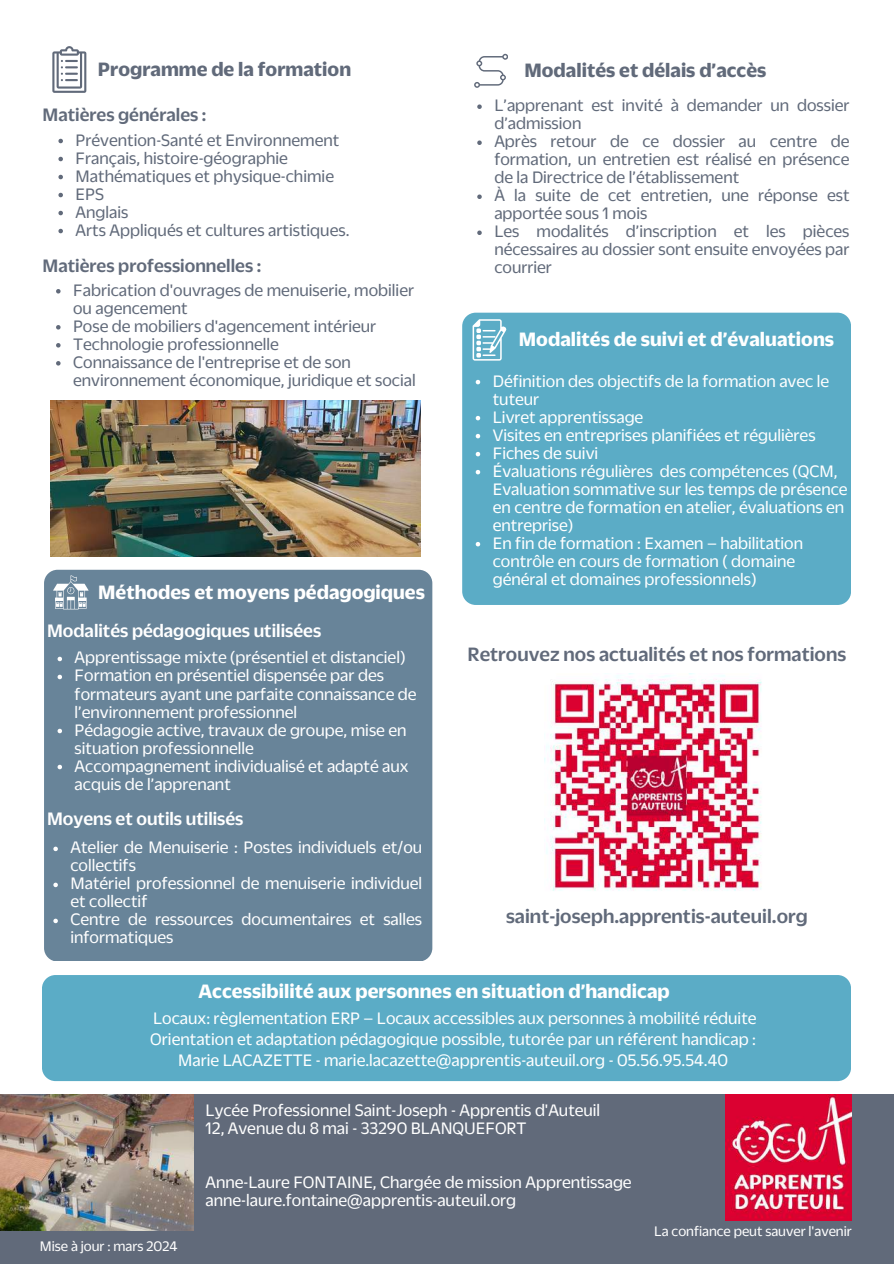
<style>
.page{position:relative;width:894px;height:1264px;background:#fff}
.page>*{position:absolute;margin:0;border:0;box-sizing:border-box;transform-origin:0 0}
.t1{font:700 21px "Duplicate Sans";color:#fff}
.t2{font:500 21px "Duplicate Sans";color:#616a7a}
.t3{font:700 21px "Duplicate Sans";color:#616a7a}
.t4{font:500 19.5px "Duplicate Sans";color:#fff}
.t5{font:500 19.5px "Duplicate Sans";color:#616a7a}
.t6{font:18px/18px "Duplicate Sans";color:#fff}
.t7{font:18px/18px "Duplicate Sans";color:#616a7a}
.t8{font:15px "Duplicate Sans";color:#fff}
</style>
<div class="page">
<div style="left:462px;top:313px;width:388px;height:292px;background:#5bacc6;border-radius:14px"></div>
<svg style="left:52px;top:46px;width:34px;height:47px"></svg>
<svg style="left:472px;top:319px;width:34px;height:41px"></svg>
<svg style="left:474px;top:54px;width:33px;height:34px"></svg>
<div style="left:44px;top:569px;width:388px;height:392px;background:#688499;border-radius:13px"></div>
<div style="left:42px;top:975px;width:808px;height:106px;background:#5bacc6;border-radius:14px"></div>
<svg style="left:53px;top:575px;width:35px;height:34px"></svg>
<img style="left:544px;top:673px;width:218px;height:218px">
<svg style="left:58px;top:139px;width:5px;height:4px"></svg>
<svg style="left:58px;top:157px;width:5px;height:4px"></svg>
<svg style="left:58px;top:175px;width:5px;height:4px"></svg>
<svg style="left:58px;top:193px;width:5px;height:4px"></svg>
<svg style="left:58px;top:211px;width:5px;height:4px"></svg>
<svg style="left:58px;top:229px;width:5px;height:4px"></svg>
<svg style="left:475px;top:380px;width:5px;height:4px"></svg>
<svg style="left:475px;top:416px;width:5px;height:4px"></svg>
<svg style="left:475px;top:434px;width:5px;height:4px"></svg>
<svg style="left:475px;top:452px;width:5px;height:4px"></svg>
<svg style="left:475px;top:470px;width:5px;height:4px"></svg>
<svg style="left:475px;top:542px;width:5px;height:4px"></svg>
<svg style="left:56px;top:289px;width:5px;height:4px"></svg>
<svg style="left:56px;top:325px;width:5px;height:4px"></svg>
<svg style="left:56px;top:343px;width:5px;height:4px"></svg>
<svg style="left:56px;top:361px;width:5px;height:4px"></svg>
<svg style="left:477px;top:104px;width:4px;height:5px"></svg>
<svg style="left:477px;top:140px;width:4px;height:5px"></svg>
<svg style="left:477px;top:194px;width:4px;height:5px"></svg>
<svg style="left:477px;top:230px;width:4px;height:5px"></svg>
<svg style="left:53px;top:846px;width:5px;height:5px"></svg>
<svg style="left:53px;top:882px;width:5px;height:5px"></svg>
<svg style="left:53px;top:918px;width:5px;height:5px"></svg>
<svg style="left:58px;top:656px;width:4px;height:5px"></svg>
<svg style="left:58px;top:674px;width:4px;height:5px"></svg>
<svg style="left:58px;top:728px;width:4px;height:5px"></svg>
<svg style="left:58px;top:764px;width:4px;height:5px"></svg>
<div style="left:0;top:1094px;width:893px;height:169px;background:#616a7a"></div>
<img style="left:0;top:1094px;width:194px;height:136px">
<img style="left:725px;top:1094px;width:126px;height:126px">
<img style="left:50px;top:400px;width:370px;height:156px">
<p class="t3" style="left:98px;top:58px;width:254px">Programme de la formation</p>
<p class="t3" style="left:524px;top:59px;width:243px">Modalités et délais d’accès</p>
<p class="t5" style="left:43px;top:104px;width:165px">Matières générales :</p>
<p class="t7" style="left:75px;top:130px;width:275px">Prévention-Santé et Environnement<br>Français, histoire-géographie<br>Mathématiques et physique-chimie<br>EPS<br>Anglais<br>Arts Appliqués et cultures artistiques.</p>
<p class="t5" style="left:43px;top:255px;width:220px">Matières professionnelles :</p>
<p class="t7" style="left:73px;top:280px;width:344px">Fabrication d'ouvrages de menuiserie, mobilier ou agencement<br>Pose de mobiliers d'agencement intérieur Technologie professionnelle<br>Connaissance de l'entreprise et de son environnement économique, juridique et social</p>
<p class="t1" style="left:98px;top:581px;width:328px">Méthodes et moyens pédagogiques</p>
<p class="t4" style="left:47px;top:620px;width:275px">Modalités pédagogiques utilisées</p>
<p class="t6" style="left:75px;top:648px;width:343px">Apprentissage mixte (présentiel et distanciel)<br>Formation en présentiel dispensée par des formateurs ayant une parfaite connaissance de l’environnement professionnel<br>Pédagogie active, travaux de groupe, mise en situation professionnelle<br>Accompagnement individualisé et adapté aux acquis de l’apprenant</p>
<p class="t4" style="left:47px;top:808px;width:198px">Moyens et outils utilisés</p>
<p class="t6" style="left:70px;top:838px;width:353px">Atelier de Menuiserie : Postes individuels et/ou collectifs<br>Matériel professionnel de menuiserie individuel et collectif<br>Centre de ressources documentaires et salles informatiques</p>
<p class="t7" style="left:494px;top:96px;width:356px">L’apprenant est invité à demander un dossier d’admission<br>Après retour de ce dossier au centre de formation, un entretien est réalisé en présence de la Directrice de l’établissement<br>À la suite de cet entretien, une réponse est apportée sous 1 mois<br>Les modalités d’inscription et les pièces nécessaires au dossier sont ensuite envoyées par courrier</p>
<p class="t1" style="left:518px;top:328px;width:317px">Modalités de suivi et d’évaluations</p>
<p class="t6" style="left:492px;top:371px;width:356px">Définition des objectifs de la formation avec le tuteur<br>Livret apprentissage<br>Visites en entreprises planifiées et régulières Fiches de suivi<br>Évaluations régulières des compétences (QCM, Evaluation sommative sur les temps de présence en centre de formation en atelier, évaluations en entreprise)<br>En fin de formation : Examen – habilitation contrôle en cours de formation ( domaine général et domaines professionnels)</p>
<p class="t2" style="left:467px;top:642px;width:380px">Retrouvez nos actualités et nos formations</p>
<p class="t2" style="left:506px;top:905px;width:303px">saint-joseph.apprentis-auteuil.org</p>
<p class="t1" style="left:198px;top:980px;width:473px">Accessibilité aux personnes en situation d’handicap</p>
<p class="t6" style="left:150px;top:1006px;width:607px;line-height:21.3px;text-align:center">Locaux: règlementation ERP – Locaux accessibles aux personnes à mobilité réduite<br>Orientation et adaptation pédagogique possible, tutorée par un référent handicap :<br>Marie LACAZETTE - marie.lacazette@apprentis-auteuil.org - 05.56.95.54.40</p>
<p class="t8" style="left:40px;top:1237px;width:139px">Mise à jour : mars 2024</p>
<p class="t6" style="left:205px;top:1101px;width:396px">Lycée Professionnel Saint-Joseph - Apprentis d'Auteuil<br>12, Avenue du 8 mai - 33290 BLANQUEFORT</p>
<p class="t6" style="left:205px;top:1173px;width:427px">Anne-Laure FONTAINE, Chargée de mission Apprentissage anne-laure.fontaine@apprentis-auteuil.org</p>
<p class="t8" style="left:654px;top:1223px;width:199px">La confiance peut sauver l'avenir</p>
</div>
